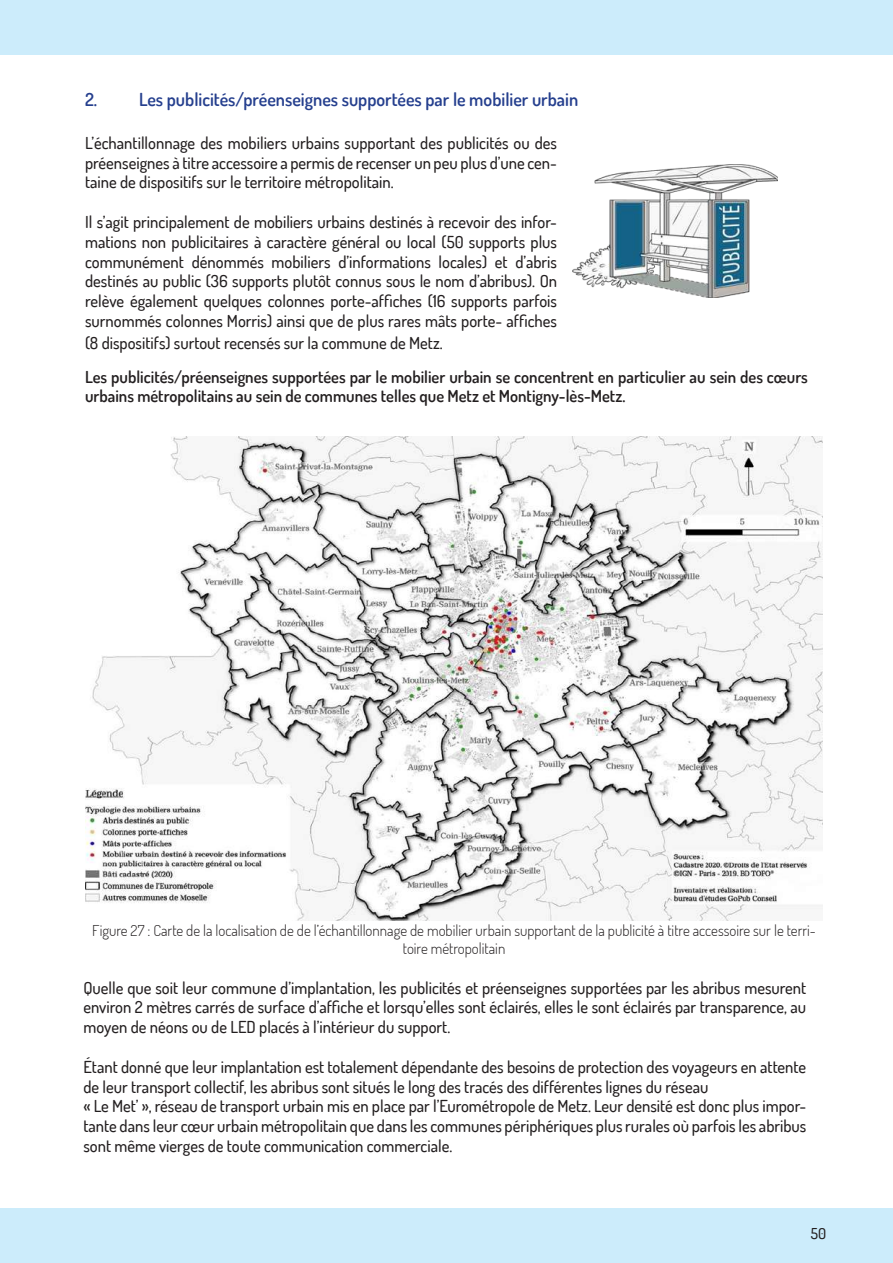
<style>
.page{position:relative;width:893px;height:1263px;background:#fff}
.page>*{position:absolute;margin:0;border:0;box-sizing:border-box;transform-origin:0 0}
.t1{font:600 18px "Dosis";color:#253f8e}
.t2{font:500 16.5px/19.8px "Dosis";color:#231f20;text-align:justify}
.t3{font:600 16.5px/19.8px "Dosis";color:#231f20}
.t4{font:300 15px/18px "Dosis";color:#231f20;text-align:center}
.t5{font:500 15px "Dosis";color:#231f20}
</style>
<div class="page">
<div style="left:0;top:1209px;width:893px;height:54px;background:#ccecfb"></div>
<img style="left:572px;top:164px;width:206px;height:134px">
<img style="left:85px;top:436px;width:737px;height:485px">
<div style="left:0;top:0;width:893px;height:54px;background:#ccecfb"></div>
<p class="t1" style="left:85px;top:87px;width:495px">2. Les publicités/préenseignes supportées par le mobilier urbain</p>
<p class="t2" style="left:85px;top:132px;width:474px">L’échantillonnage des mobiliers urbains supportant des publicités ou des préenseignes à titre accessoire a permis de recenser un peu plus d’une cen&shy;taine de dispositifs sur le territoire métropolitain.</p>
<p class="t2" style="left:85px;top:212px;width:474px">Il s’agit principalement de mobiliers urbains destinés à recevoir des infor&shy;mations non publicitaires à caractère général ou local (50 supports plus communément dénommés mobiliers d’informations locales) et d’abris destinés au public (36 supports plutôt connus sous le nom d’abribus). On relève également quelques colonnes porte-affiches (16 supports parfois surnommés colonnes Morris) ainsi que de plus rares mâts porte- affiches</p>
<p class="t2" style="left:85px;top:332px;width:359px">(8 dispositifs) surtout recensés sur la commune de Metz.</p>
<p class="t3" style="left:85px;top:366px;width:724px">Les publicités/préenseignes supportées par le mobilier urbain se concentrent en particulier au sein des cœurs urbains métropolitains au sein de communes telles que Metz et Montigny-lès-Metz.</p>
<p class="t4" style="left:92px;top:921px;width:725px">Figure 27 : Carte de la localisation de de l’échantillonnage de mobilier urbain supportant de la publicité à titre accessoire sur le terri&shy;toire métropolitain</p>
<p class="t2" style="left:83px;top:977px;width:724px">Quelle que soit leur commune d’implantation, les publicités et préenseignes supportées par les abribus mesurent environ 2 mètres carrés de surface d’affiche et lorsqu’elles sont éclairés, elles le sont éclairés par transparence, au moyen de néons ou de LED placés à l’intérieur du support.</p>
<p class="t2" style="left:83px;top:1056px;width:724px;text-align:left">Étant donné que leur implantation est totalement dépendante des besoins de protection des voyageurs en attente de leur transport collectif, les abribus sont situés le long des tracés des différentes lignes du réseau<br>« Le Met’ », réseau de transport urbain mis en place par l’Eurométropole de Metz. Leur densité est donc plus impor&shy;tante dans leur cœur urbain métropolitain que dans les communes périphériques plus rurales où parfois les abribus sont même vierges de toute communication commerciale.</p>
<p class="t5" style="left:811px;top:1223px;width:17px">50</p>
</div>
